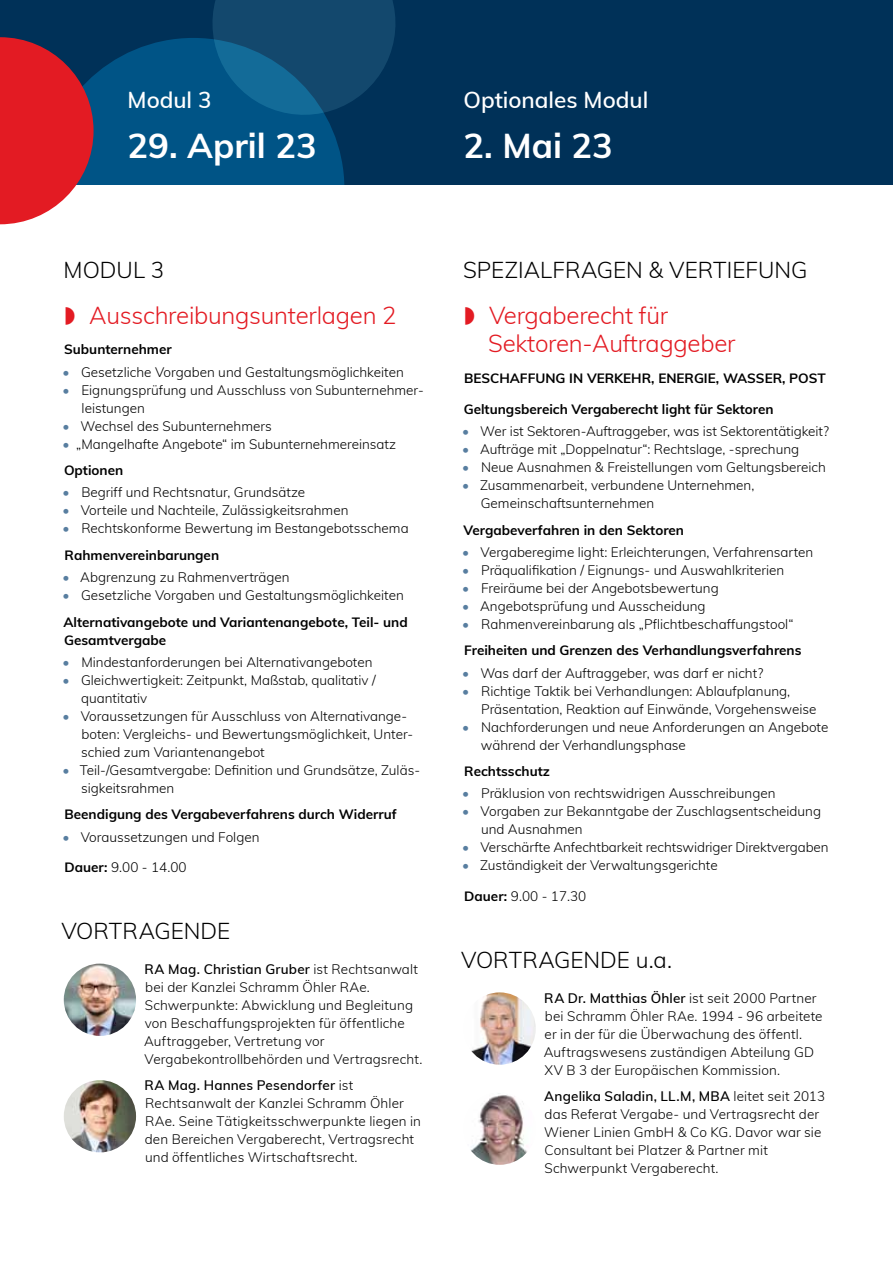
<style>
.page{position:relative;width:893px;height:1263px;background:#fff}
.page>*{position:absolute;margin:0;border:0;box-sizing:border-box;transform-origin:0 0}
.t1{font:700 34.5px "Muli";color:#fff}
.t2{font:300 24px/28.8px "Muli";letter-spacing:-.01em;color:#e31b23}
.t3{font:300 22.5px "Muli";letter-spacing:.005em;color:#000}
.t4{font:600 22.5px "Muli";color:#fff}
.t5{font:300 13.5px/18px "Muli";color:#000}
.t6{font:700 13.5px/26.5px "Muli";color:#000}
.s1{color:#587ea0}
.s2{font-weight:700}
.s3{font-weight:300;color:#587ea0}
.s4{font-weight:300}
.s5{font-weight:600}
</style>
<div class="page">
<div style="left:0;top:0;width:893px;height:185px;background:#003158"></div>
<svg style="left:0;top:0;width:395px;height:224px"></svg>
<img style="left:64px;top:963px;width:72px;height:73px;border-radius:36px">
<img style="left:64px;top:1080px;width:72px;height:72px;border-radius:36px">
<img style="left:463px;top:992px;width:73px;height:73px;border-radius:36px">
<img style="left:463px;top:1092px;width:73px;height:73px;border-radius:36px">
<h3 class="t4" style="left:128px;top:83px;width:86px">Modul 3</h3>
<h1 class="t1" style="left:128px;top:120px;width:191px">29. April 23</h1>
<h3 class="t4" style="left:463px;top:83px;width:186px">Optionales Modul</h3>
<h1 class="t1" style="left:463px;top:120px;width:151px">2. Mai 23</h1>
<h3 class="t3" style="left:64px;top:253px;width:49px">Modul</h3>
<h3 class="t3" style="left:151px;top:253px;width:15px">3</h3>
<h2 class="t2" style="left:89px;top:299px;width:309px">Ausschreibungsunterlagen 2</h2>
<p class="t6" style="left:64px;top:336px;width:109px">Subunternehmer</p>
<p class="t5" style="left:63px;top:362px;width:343px"><span class="s1">•</span> Gesetzliche Vorgaben und Gestaltungsmöglichkeiten</p>
<p class="t5" style="left:82px;top:380px;width:344px;text-indent:-19px"><span class="s1">•</span> Eignungsprüfung und Ausschluss von Subunternehmer&shy;leistungen</p>
<p class="t5" style="left:63px;top:416px;width:211px"><span class="s1">•</span> Wechsel des Subunternehmers</p>
<p class="t5" style="left:63px;top:430px;width:335px;line-height:26.5px"><span class="s1">•</span> „Mangelhafte Angebote“ im Subunternehmereinsatz<br><span class="s2">Optionen</span></p>
<p class="t5" style="left:63px;top:483px;width:244px"><span class="s1">•</span> Begriff und Rechtsnatur, Grundsätze</p>
<p class="t5" style="left:63px;top:501px;width:287px"><span class="s1">•</span> Vorteile und Nachteile, Zulässigkeitsrahmen</p>
<p class="t5" style="left:63px;top:515px;width:348px;line-height:26.5px"><span class="s1">•</span> Rechtskonforme Bewertung im Bestangebotsschema<br><span class="s2">Rahmenvereinbarungen</span></p>
<p class="t5" style="left:63px;top:568px;width:229px"><span class="s1">•</span> Abgrenzung zu Rahmenverträgen</p>
<p class="t6" style="left:63px;top:581px;width:347px"><span class="s3">•</span> <span class="s4">Gesetzliche Vorgaben und Gestaltungsmöglichkeiten<br></span>Alternativangebote und Variantenangebote, Teil- und</p>
<p class="t6" style="left:64px;top:626px;width:104px">Gesamtvergabe</p>
<p class="t5" style="left:63px;top:652px;width:312px"><span class="s1">•</span> Mindestanforderungen bei Alternativangeboten</p>
<p class="t5" style="left:81px;top:670px;width:296px;text-indent:-19px"><span class="s1">•</span> Gleichwertigkeit: Zeitpunkt, Maßstab, qualitativ / quantitativ</p>
<p class="t5" style="left:81px;top:706px;width:334px;text-indent:-19px"><span class="s1">•</span> Voraussetzungen für Ausschluss von Alternativange&shy;boten: Vergleichs- und Bewertungsmöglichkeit, Unter&shy;schied zum Variantenangebot</p>
<p class="t5" style="left:81px;top:760px;width:340px;text-indent:-18px"><span class="s1">•</span> Teil-/Gesamtvergabe: Definition und Grundsätze, Zuläs&shy;sigkeitsrahmen</p>
<p class="t6" style="left:65px;top:800px;width:334px">Beendigung des Vergabeverfahrens durch Widerruf</p>
<p class="t5" style="left:63px;top:827px;width:198px"><span class="s1">•</span> Voraussetzungen und Folgen</p>
<p class="t5" style="left:65px;top:858px;width:123px"><span class="s2">Dauer:</span> 9.00 - 14.00</p>
<h3 class="t3" style="left:61px;top:914px;width:49px">Vortragende</h3>
<p class="t5" style="left:144px;top:959px;width:280px"><span class="s5">RA Mag. Christian Gruber</span> ist Rechtsanwalt bei der Kanzlei Schramm Öhler RAe.<br>Schwerpunkte: Abwicklung und Begleitung von Beschaffungsprojekten für öffentliche Auftraggeber, Vertretung vor Vergabekontrollbehörden und Vertragsrecht.</p>
<p class="t5" style="left:145px;top:1076px;width:278px"><span class="s5">RA Mag. Hannes Pesendorfer</span> ist Rechtsanwalt der Kanzlei Schramm Öhler RAe. Seine Tätigkeitsschwerpunkte liegen in den Bereichen Vergaberecht, Vertragsrecht und öffentliches Wirtschaftsrecht.</p>
<h3 class="t3" style="left:463px;top:253px;width:28px">Spez</h3>
<h3 class="t3" style="left:518px;top:253px;width:20px">ialfragen</h3>
<h3 class="t3" style="left:648px;top:253px;width:29px">&amp; vert</h3>
<h3 class="t3" style="left:727px;top:253px;width:21px">iefung</h3>
<h2 class="t2" style="left:488px;top:299px;width:249px">Vergaberecht für<br>Sektoren-Auftraggeber</h2>
<p class="t6" style="left:464px;top:364px;width:19px">Beschaff</p>
<p class="t6" style="left:535px;top:364px;width:98px">ung in Verkehr</p>
<p class="t6" style="left:651px;top:364px;width:34px">, Energie</p>
<p class="t6" style="left:716px;top:364px;width:32px">, Wasser</p>
<p class="t6" style="left:782px;top:364px;width:26px">, Post</p>
<p class="t6" style="left:464px;top:395px;width:311px">Geltungsbereich Vergaberecht light für Sektoren</p>
<p class="t5" style="left:462px;top:422px;width:368px"><span class="s1">•</span> Wer ist Sektoren-Auftraggeber, was ist -Sektorentätigkeit?</p>
<p class="t5" style="left:462px;top:440px;width:338px"><span class="s1">•</span> Aufträge mit „Doppelnatur“: Rechtslage, -sprechung</p>
<p class="t5" style="left:462px;top:458px;width:365px"><span class="s1">•</span> Neue Ausnahmen &amp; Freistellungen vom Geltungsbereich</p>
<p class="t5" style="left:481px;top:476px;width:275px;text-indent:-19px"><span class="s1">•</span> Zusammenarbeit, verbundene Unternehmen,<br>Gemeinschaftsunternehmen</p>
<p class="t6" style="left:464px;top:516px;width:222px">Vergabeverfahren in den Sektoren</p>
<p class="t5" style="left:462px;top:542px;width:353px"><span class="s1">•</span> Vergaberegime light: Erleichterungen, Verfahrensarten</p>
<p class="t5" style="left:462px;top:560px;width:324px"><span class="s1">•</span> Präqualifikation / Eignungs- und Auswahlkriterien</p>
<p class="t5" style="left:462px;top:578px;width:258px"><span class="s1">•</span> Freiräume bei der Angebotsbewertung</p>
<p class="t5" style="left:462px;top:596px;width:245px"><span class="s1">•</span> Angebotsprüfung und Ausscheidung</p>
<p class="t5" style="left:462px;top:610px;width:341px;line-height:26.5px"><span class="s1">•</span> Rahmenvereinbarung als „Pflichtbeschaffungstool“<br><span class="s2">Freiheiten und Grenzen des Verhandlungsverfahrens</span></p>
<p class="t5" style="left:462px;top:663px;width:302px"><span class="s1">•</span> Was darf der Auftraggeber, was darf er nicht?</p>
<p class="t5" style="left:481px;top:681px;width:337px;text-indent:-19px"><span class="s1">•</span> Richtige Taktik bei Verhandlungen: Ablaufplanung,<br>Präsentation, Reaktion auf Einwände, Vorgehensweise</p>
<p class="t5" style="left:481px;top:717px;width:349px;text-indent:-19px"><span class="s1">•</span> Nachforderungen und neue Anforderungen an Angebote während der Verhandlungsphase</p>
<p class="t6" style="left:464px;top:757px;width:87px">Rechtsschutz</p>
<p class="t5" style="left:462px;top:784px;width:315px"><span class="s1">•</span> Präklusion von rechtswidrigen Ausschreibungen</p>
<p class="t5" style="left:481px;top:802px;width:341px;text-indent:-19px"><span class="s1">•</span> Vorgaben zur Bekanntgabe der Zuschlagsentscheidung und Ausnahmen</p>
<p class="t5" style="left:462px;top:838px;width:368px"><span class="s1">•</span> Verschärfte Anfechtbarkeit rechtswidriger Direktvergaben</p>
<p class="t5" style="left:462px;top:856px;width:257px"><span class="s1">•</span> Zuständigkeit der Verwaltungsgerichte</p>
<p class="t5" style="left:464px;top:887px;width:123px"><span class="s2">Dauer:</span> 9.00 - 17.30</p>
<h3 class="t3" style="left:461px;top:943px;width:47px">Vortragende</h3>
<h3 class="t3" style="left:636px;top:943px;width:38px">u.a.</h3>
<p class="t5" style="left:544px;top:988px;width:280px"><span class="s5">RA Dr. Matthias Öhler</span> ist seit 2000 Partner bei Schramm Öhler RAe. 1994 - 96 arbeitete er in der für die Ü berwachung des -öffentl.<br>Auftragswesens zuständigen -Abteilung GD XV B 3 der Europäischen -Kommission.</p>
<p class="t5" style="left:544px;top:1086px;width:282px"><span class="s5">Angelika Saladin, LL.M, MBA</span> leitet seit 2013 das Referat Vergabe- und Vertragsrecht der Wiener Linien GmbH &amp; Co KG. Davor war sie Consultant bei Platzer &amp; Partner mit Schwerpunkt Vergaberecht.</p>
</div>
